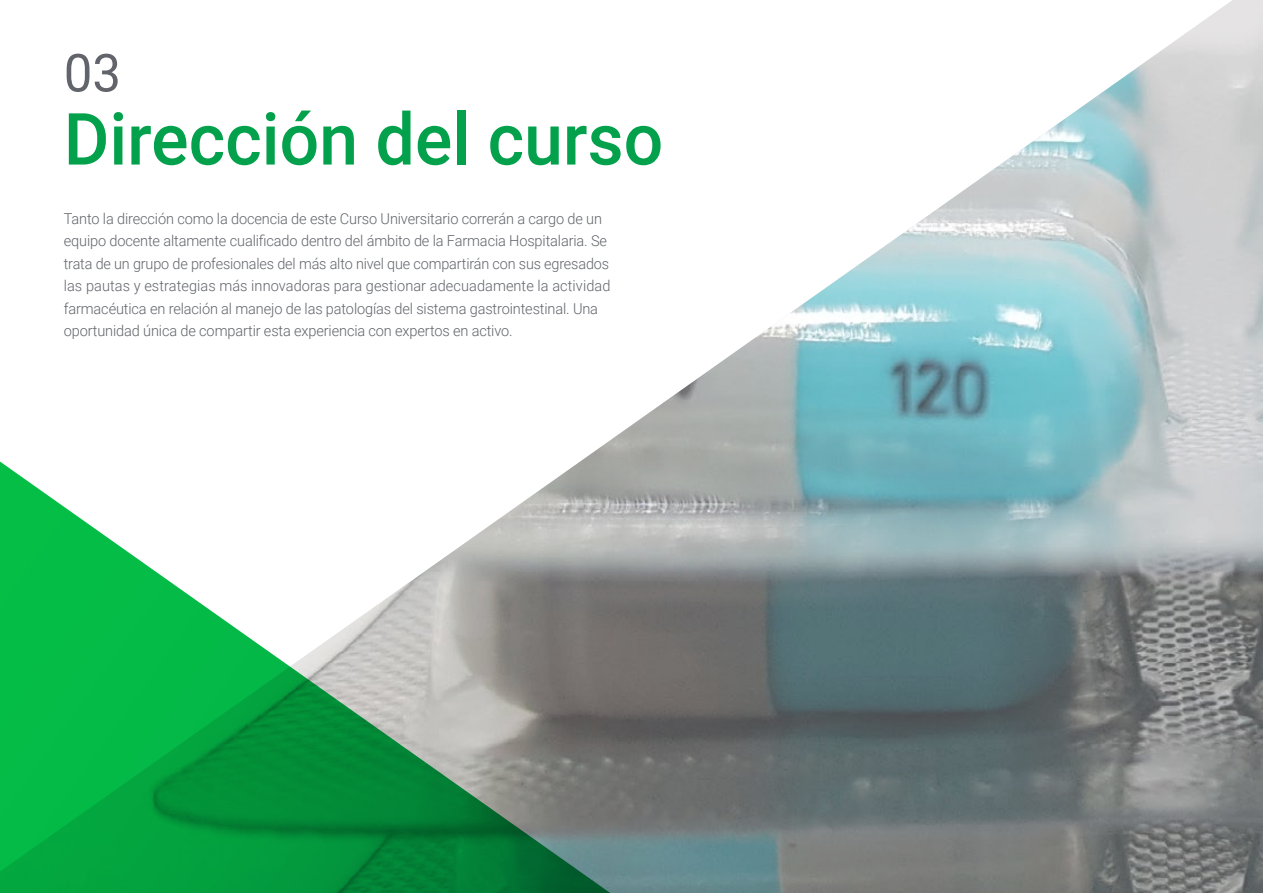
<style>
.page{position:relative;width:1263px;height:893px;background:#fff}
.page>*{position:absolute;margin:0;border:0;box-sizing:border-box;transform-origin:0 0}
.t1{font:500 72px "Roboto";color:#04a14d}
.t2{font:52.5px "Roboto";color:#61646a}
.t3{font:300 15px/22.5px "Roboto";letter-spacing:-.01em;color:#61646a}
</style>
<div class="page">
<img style="left:602px;top:0;width:661px;height:893px">
<svg style="left:0;top:446px;width:640px;height:447px"></svg>
<h2 class="t2" style="left:64px;top:36px;width:59px">03</h2>
<h1 class="t1" style="left:64px;top:89px;width:601px">Dirección del curso</h1>
<p class="t3" style="left:64px;top:207px;width:548px">Tanto la dirección como la docencia de este Curso Universitario correrán a cargo de un equipo docente altamente cualificado dentro del ámbito de la Farmacia Hospitalaria. Se trata de un grupo de profesionales del más alto nivel que compartirán con sus egresados las pautas y estrategias más innovadoras para gestionar adecuadamente la actividad farmacéutica en relación al manejo de las patologías del sistema gastrointestinal. Una oportunidad única de compartir esta experiencia con expertos en activo.</p>
</div>
